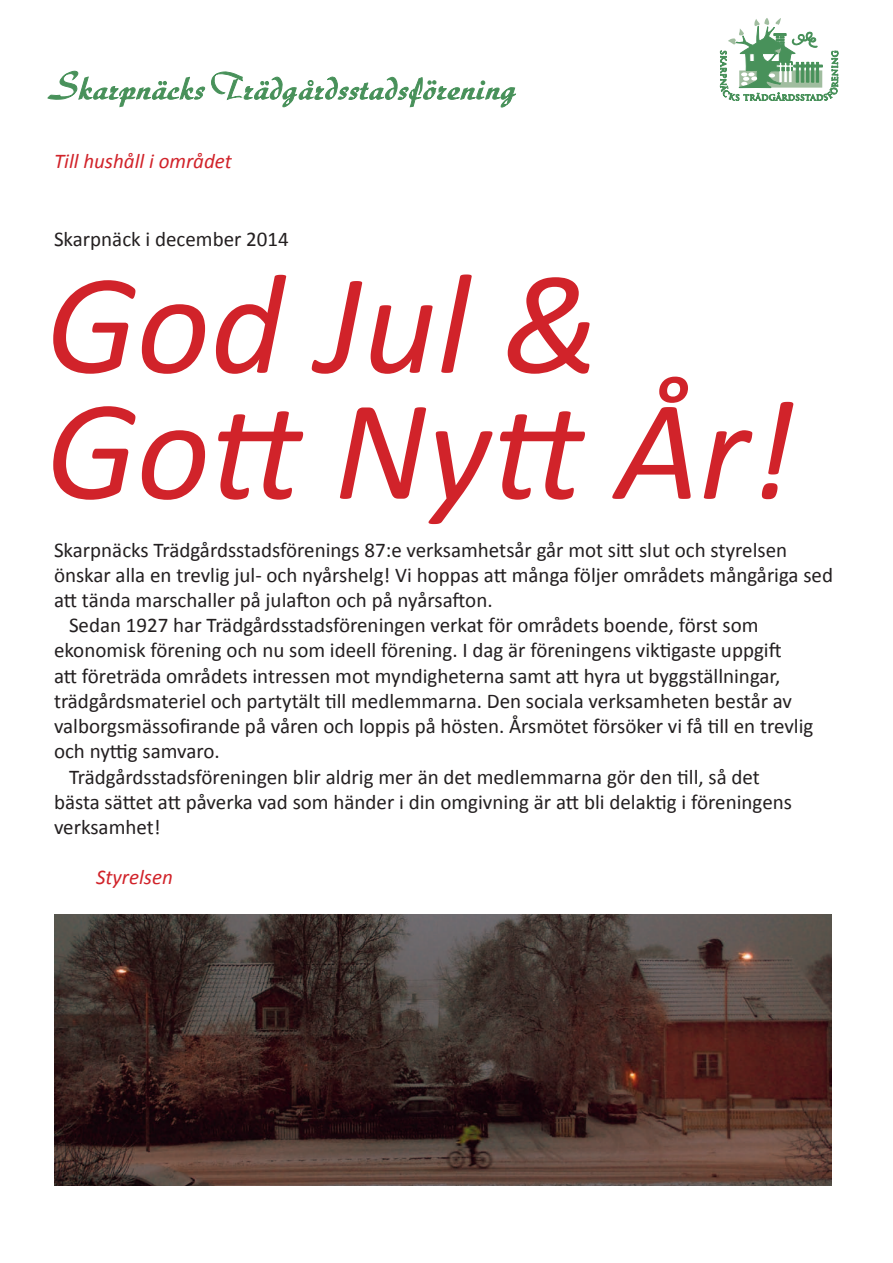
<style>
.page{position:relative;width:893px;height:1263px;background:#fff}
.page>*{position:absolute;margin:0;border:0;box-sizing:border-box;transform-origin:0 0}
.t1{font:italic 144px/126px "Calibri";color:#d1232a}
.t2{font:21px/25.2px "Calibri";color:#231f20}
.t3{font:italic 21px "Calibri";color:#d1232a}
</style>
<div class="page">
<svg style="left:720px;top:18px;width:119px;height:83px"></svg>
<svg style="left:48px;top:71px;width:468px;height:36px"></svg>
<img style="left:54px;top:914px;width:778px;height:271px">
<p class="t3" style="left:54px;top:147px;width:179px">Till hushåll i området</p>
<p class="t2" style="left:54px;top:227px;width:236px">Skarpnäck i december 2014</p>
<p class="t1" style="left:45px;top:256px;width:752px">God Jul &amp;<br>Gott Nytt År!</p>
<p class="t2" style="left:54px;top:537px;width:781px">Skarpnäcks Trädgårdsstadsförenings 87:e verksamhetsår går mot sitt slut och styrelsen önskar alla en trevlig jul- och nyårshelg! Vi hoppas att många följer områdets mångåriga sed att tända marschaller på julafton och på nyårsafton.</p>
<p class="t2" style="left:54px;top:613px;width:761px;text-indent:15px">Sedan 1927 har Trädgårdsstadsföreningen verkat för områdets boende, först som ekonomisk förening och nu som ideell förening. I dag är föreningens viktigaste uppgift<br>att företräda områdets intressen mot myndigheterna samt att hyra ut byggställningar, trädgårdsmateriel och partytält till medlemmarna. Den sociala verksamheten består av valborgsmässofirande på våren och loppis på hösten. Årsmötet försöker vi få till en trevlig och nyttig samvaro.</p>
<p class="t2" style="left:54px;top:764px;width:739px;text-indent:15px">Trädgårdsstadsföreningen blir aldrig mer än det medlemmarna gör den till, så det bästa sättet att påverka vad som händer i din omgivning är att bli delaktig i föreningens verksamhet!</p>
<p class="t3" style="left:96px;top:863px;width:78px">Styrelsen</p>
</div>
